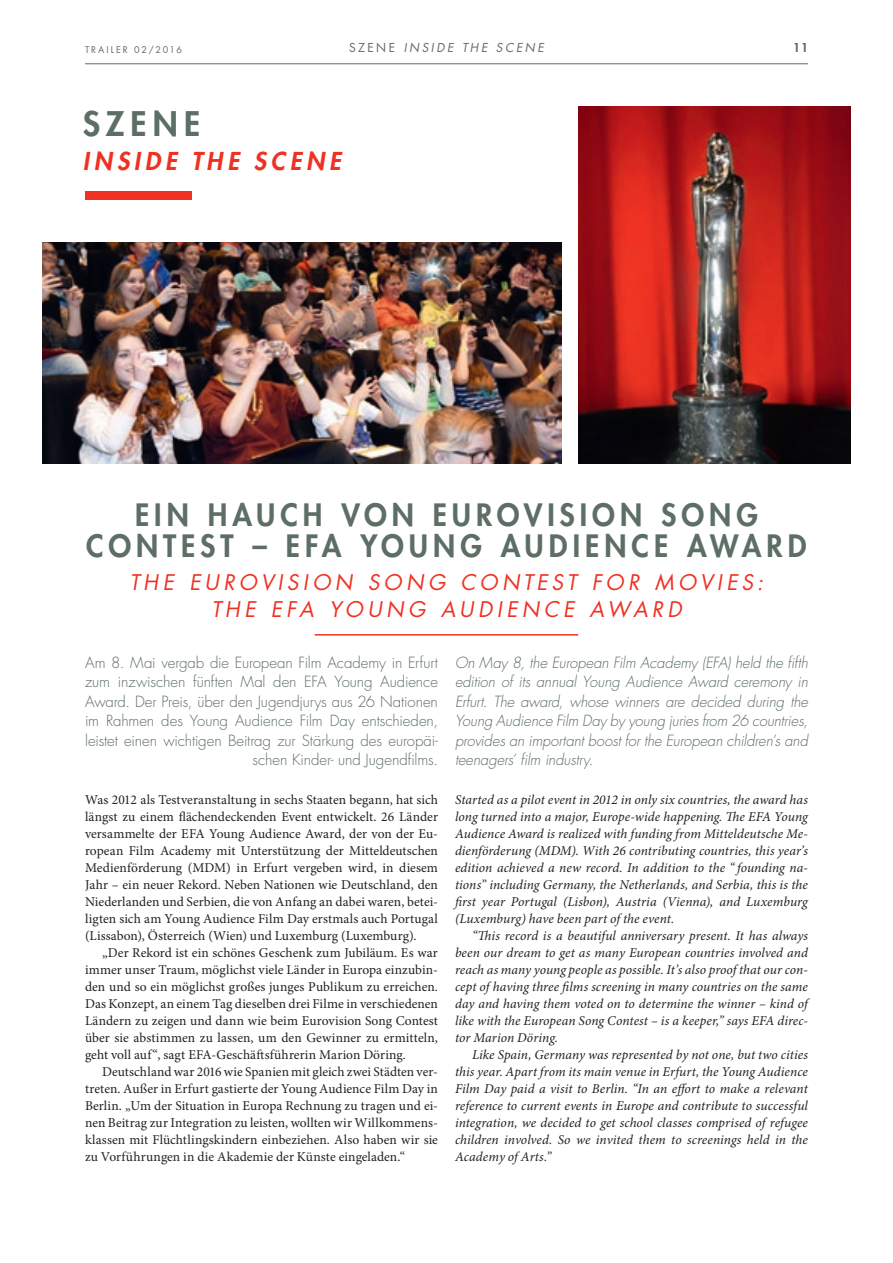
<style>
.page{position:relative;width:893px;height:1263px;background:#fff}
.page>*{position:absolute;margin:0;border:0;box-sizing:border-box;transform-origin:0 0}
.t1{font:800 33px "Futura Std";letter-spacing:.185em;color:#5d6e65}
.t2{font:800 30px/31.5px "Futura Std";letter-spacing:.17em;color:#5d6e65;text-align:center}
.t3{font:italic 800 24px "Futura Std";letter-spacing:.195em;color:#ef3122}
.t4{font:italic 21px/27px "Futura Std";letter-spacing:.195em;color:#ef3122;text-align:center}
.t5{font:italic 300 15px/19.5px "Futura Std";letter-spacing:-.005em;color:#5d6e65;text-align:justify}
.t6{font:300 15px/19.5px "Futura Std";letter-spacing:-.005em;color:#5d6e65;text-align:right}
.t7{font:13.5px/17px "Minion Pro";color:#231f20;text-align:justify}
.t8{font:italic 13.5px/17px "Minion Pro";letter-spacing:.005em;color:#231f20;text-align:justify}
.t9{font:italic 12px "Futura Std";letter-spacing:.21em;color:#5d6e65}
.t10{font:800 12px "Futura Std";color:#5d6e65}
.t11{font:9px "Futura Std";letter-spacing:.215em;color:#5d6e65}
.s1{font-style:normal}
</style>
<div class="page">
<div style="left:85px;top:191px;width:106px;height:9px;background:#ef3122"></div>
<hr style="left:315px;top:634px;width:263px;height:2px;background:#ef3122">
<img style="left:43px;top:242px;width:518px;height:221px">
<img style="left:578px;top:106px;width:272px;height:357px">
<hr style="left:85px;top:63px;width:723px;height:1px;background:#5d6e65">
<p class="t11" style="left:85px;top:43px;width:98px">TRAILER 02/2016</p>
<p class="t9" style="left:349px;top:40px;width:196px"><span class="s1">SZENE</span> INSIDE THE SCENE</p>
<p class="t10" style="left:793px;top:40px;width:16px">11</p>
<h1 class="t1" style="left:83px;top:103px;width:119px">SZENE</h1>
<h3 class="t3" style="left:83px;top:146px;width:260px">INSIDE THE SCENE</h3>
<h2 class="t2" style="left:86px;top:499px;width:722px">EIN HAUCH VON EUROVISION SONG<br>CONTEST – EFA YOUNG AUDIENCE AWARD</h2>
<h3 class="t4" style="left:130px;top:569px;width:635px">THE EUROVISION SONG CONTEST FOR MOVIES:<br>THE EFA YOUNG AUDIENCE AWARD</h3>
<p class="t6" style="left:85px;top:653px;width:354px">Am 8. Mai vergab die European Film Academy in Erfurt zum inzwischen fünften Mal den EFA Young Audience Award. Der Preis, über den Jugendjurys aus 26 Nationen im Rahmen des Young Audience Film Day entschieden, leistet einen wichtigen Beitrag zur Stärkung des europäi&shy;schen Kinder- und Jugendfilms.</p>
<p class="t7" style="left:85px;top:791px;width:354px">Was 2012 als Testveranstaltung in sechs Staaten begann, hat sich längst zu einem flächendeckenden Event entwickelt. 26 Länder versammelte der EFA Young Audience Award, der von der Eu&shy;ropean Film Academy mit Unterstützung der Mitteldeutschen Medienförderung (MDM) in Erfurt vergeben wird, in diesem Jahr – ein neuer Rekord. Neben Nationen wie Deutschland, den Niederlanden und Serbien, die von Anfang an dabei waren, betei&shy;ligten sich am Young Audience Film Day erstmals auch Portugal (Lissabon), Österreich (Wien) und Luxemburg (Luxemburg).</p>
<p class="t7" style="left:85px;top:944px;width:354px;text-indent:17px">„Der Rekord ist ein schönes Geschenk zum Jubiläum. Es war immer unser Traum, möglichst viele Länder in Europa einzubin&shy;den und so ein möglichst großes junges Publikum zu erreichen.<br>Das Konzept, an einem Tag dieselben drei Filme in verschiedenen Ländern zu zeigen und dann wie beim Eurovision Song Contest über sie abstimmen zu lassen, um den Gewinner zu ermitteln, geht voll auf“, sagt EFA-Geschäftsführerin Marion Döring.</p>
<p class="t7" style="left:85px;top:1063px;width:354px;text-indent:17px">Deutschland war 2016 wie Spanien mit gleich zwei Städten ver&shy;treten. Außer in Erfurt gastierte der Young Audience Film Day in Berlin. „Um der Situation in Europa Rechnung zu tragen und ei&shy;nen Beitrag zur Integration zu leisten, wollten wir Willkommens&shy;klassen mit Flüchtlingskindern einbeziehen. Also haben wir sie zu Vorführungen in die Akademie der Künste eingeladen.“</p>
<p class="t5" style="left:455px;top:653px;width:354px">On May 8, the European Film Academy (EFA) held the fifth edition of its annual Young Audience Award ceremony in Erfurt. The award, whose winners are decided during the Young Audience Film Day by young juries from 26 countries, provides an important boost for the European children’s and teenagers’ film industry.</p>
<p class="t8" style="left:455px;top:791px;width:354px">Started as a pilot event in 2012 in only six countries, the award has long turned into a major, Europe-wide happening. The EFA Young Audience Award is realized with funding from Mitteldeutsche Me&shy;dienförderung (MDM). With 26 contributing countries, this year’s edition achieved a new record. In addition to the “ founding na&shy;tions” including Germany, the Netherlands, and Serbia, this is the first year Portugal (Lisbon), Austria (Vienna), and Luxemburg (Luxemburg) have been part of the event.</p>
<p class="t8" style="left:455px;top:927px;width:354px;text-indent:17px">“This record is a beautiful anniversary present. It has always been our dream to get as many European countries involved and reach as many young people as possible. It’s also proof that our con&shy;cept of having three films screening in many countries on the same day and having them voted on to determine the winner – kind of like with the European Song Contest – is a keeper,” says EFA direc&shy;tor Marion Döring.</p>
<p class="t8" style="left:455px;top:1046px;width:354px;text-indent:17px">Like Spain, Germany was represented by not one, but two cities this year. Apart from its main venue in Erfurt, the Young Audience Film Day paid a visit to Berlin. “In an effort to make a relevant reference to current events in Europe and contribute to successful integration, we decided to get school classes comprised of refugee children involved. So we invited them to screenings held in the Academy of Arts.”</p>
</div>
